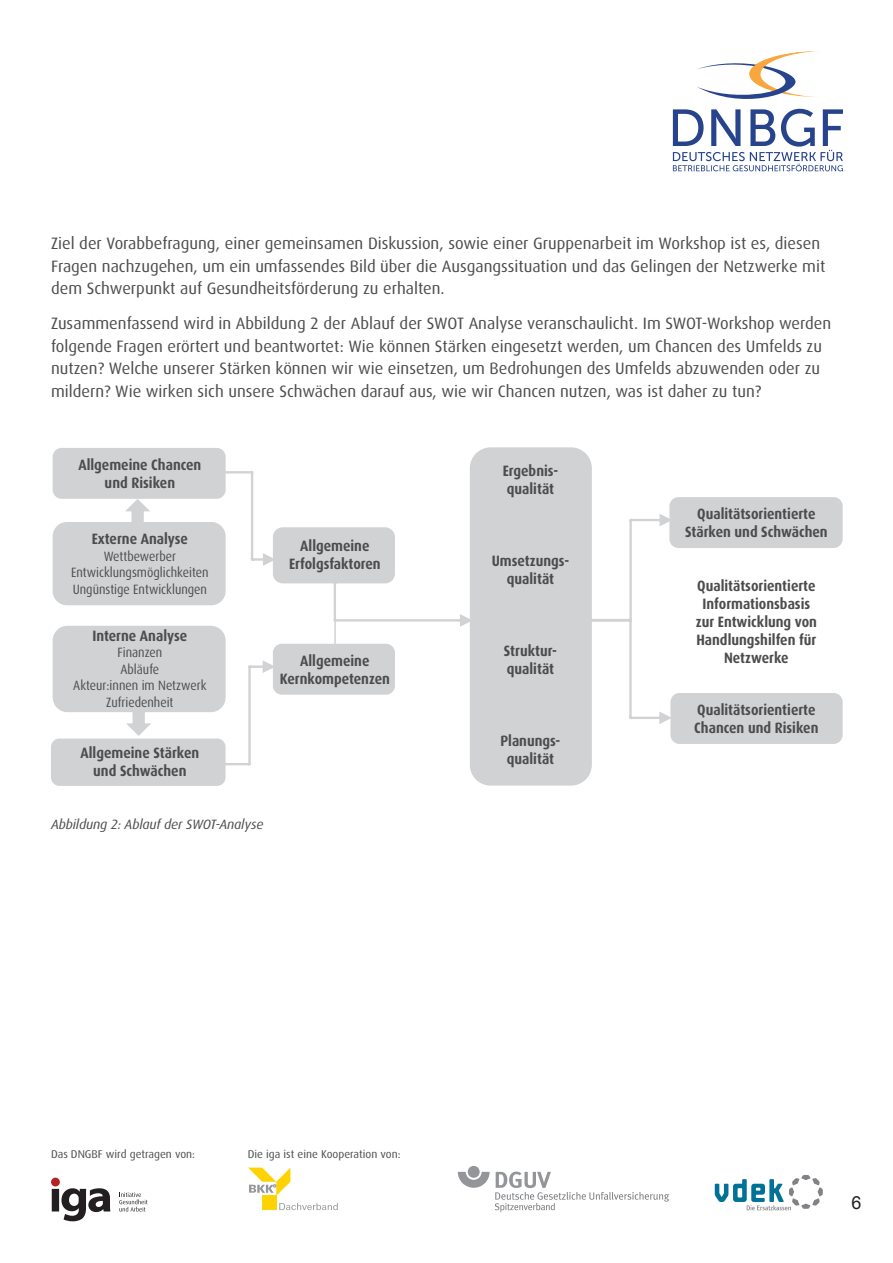
<style>
.page{position:relative;width:893px;height:1263px;background:#fff}
.page>*{position:absolute;margin:0;border:0;box-sizing:border-box;transform-origin:0 0}
.t1{font:18px "Arial";color:#231f20}
.t2{font:16.5px/22.5px "Dax";color:#4b4c4d}
.t3{font:700 15px/18px "Dax";color:#4b4c4d;text-align:center;scale:.9 1}
.t4{font:13.5px/16.5px "Dax";color:#4b4c4d;text-align:center;scale:.9 1}
.t5{font:italic 13.5px "Dax";letter-spacing:-.01em;color:#4b4c4d}
.t6{font:11.25px "Dax";color:#4b4c4d}
</style>
<div class="page">
<div style="left:471px;top:448px;width:120px;height:337px;background:#d1d2d4;border-radius:20px"></div>
<div style="left:470px;top:447px;width:122px;height:338px;border:2px solid #d1d2d4;border-radius:20px"></div>
<div style="left:52px;top:739px;width:173px;height:46px;background:#d1d2d4;border-radius:8px"></div>
<div style="left:51px;top:738px;width:175px;height:48px;border:2px solid #d1d2d4;border-radius:8px"></div>
<div style="left:53px;top:626px;width:172px;height:85px;background:#d1d2d4;border-radius:14px"></div>
<div style="left:53px;top:626px;width:173px;height:86px;border:2px solid #d1d2d4;border-radius:14px"></div>
<div style="left:53px;top:523px;width:172px;height:81px;background:#d1d2d4;border-radius:14px"></div>
<div style="left:53px;top:522px;width:173px;height:83px;border:2px solid #d1d2d4;border-radius:14px"></div>
<div style="left:53px;top:449px;width:172px;height:49px;background:#d1d2d4;border-radius:8px"></div>
<div style="left:53px;top:448px;width:173px;height:51px;border:2px solid #d1d2d4;border-radius:8px"></div>
<div style="left:274px;top:528px;width:120px;height:55px;background:#d1d2d4;border-radius:9px"></div>
<div style="left:273px;top:527px;width:122px;height:56px;border:2px solid #d1d2d4;border-radius:9px"></div>
<div style="left:274px;top:644px;width:120px;height:50px;background:#d1d2d4;border-radius:8px"></div>
<div style="left:273px;top:644px;width:122px;height:51px;border:2px solid #d1d2d4;border-radius:8px"></div>
<div style="left:670px;top:498px;width:172px;height:49px;background:#d1d2d4;border-radius:8px"></div>
<div style="left:669px;top:497px;width:174px;height:51px;border:2px solid #d1d2d4;border-radius:8px"></div>
<div style="left:671px;top:694px;width:171px;height:49px;background:#d1d2d4;border-radius:8px"></div>
<div style="left:670px;top:693px;width:173px;height:51px;border:2px solid #d1d2d4;border-radius:8px"></div>
<svg style="left:220px;top:469px;width:57px;height:98px"></svg>
<svg style="left:218px;top:659px;width:59px;height:109px"></svg>
<svg style="left:331px;top:579px;width:142px;height:49px"></svg>
<hr style="left:334px;top:620px;width:2px;height:25px;background:#d1d2d4">
<svg style="left:126px;top:710px;width:27px;height:26px"></svg>
<svg style="left:123px;top:498px;width:28px;height:27px"></svg>
<svg style="left:589px;top:512px;width:85px;height:213px"></svg>
<svg style="left:673px;top:51px;width:170px;height:120px"></svg>
<svg style="left:458px;top:1166px;width:211px;height:46px"></svg>
<svg style="left:715px;top:1175px;width:108px;height:35px"></svg>
<svg style="left:119px;top:1192px;width:28px;height:19px"></svg>
<div style="left:51px;top:1177px;width:9px;height:9px;background:#b32325;border-radius:50%"></div>
<svg style="left:52px;top:1188px;width:58px;height:33px"></svg>
<div style="left:262px;top:1196px;width:14px;height:14px;background:#fed304"></div>
<svg style="left:248px;top:1167px;width:42px;height:29px"></svg>
<svg style="left:279px;top:1203px;width:59px;height:7px"></svg>
<p class="t2" style="left:51px;top:233px;width:776px">Ziel der Vorabbefragung, einer gemeinsamen Diskussion, sowie einer Gruppenarbeit im Workshop ist es, diesen<br>Fragen nachzugehen, um ein umfassendes Bild über die Ausgangssituation und das Gelingen der Netzwerke mit dem Schwerpunkt auf Gesundheitsförderung zu erhalten.</p>
<p class="t2" style="left:51px;top:312px;width:782px">Zusammenfassend wird in Abbildung 2 der Ablauf der SWOT Analyse veranschaulicht. Im SWOT-Workshop werden folgende Fragen erörtert und beantwortet: Wie können Stärken eingesetzt werden, um Chancen des Umfelds zu nutzen? Welche unserer Stärken können wir wie einsetzen, um Bedrohungen des Umfelds abzuwenden oder zu mildern? Wie wirken sich unsere Schwächen darauf aus, wie wir Chancen nutzen, was ist daher zu tun?</p>
<p class="t3" style="left:78px;top:456px;width:138px">Allgemeine Chancen und Risiken</p>
<p class="t3" style="left:92px;top:530px;width:109px">Externe Analyse</p>
<p class="t4" style="left:71px;top:548px;width:154px">Wettbewerber<br>Entwicklungsmöglichkeiten<br>Ungünstige Entwicklungen</p>
<p class="t3" style="left:92px;top:627px;width:107px">Interne Analyse</p>
<p class="t4" style="left:73px;top:644px;width:150px">Finanzen<br>Abläufe<br>Akteur:innen im Netzwerk<br>Zufriedenheit</p>
<p class="t3" style="left:81px;top:744px;width:133px">Allgemeine Stärken und Schwächen</p>
<p class="t5" style="left:51px;top:817px;width:214px">Abbildung 2: Ablauf der SWOT-Analyse</p>
<p class="t3" style="left:289px;top:537px;width:103px">Allgemeine<br>Erfolgsfaktoren</p>
<p class="t3" style="left:280px;top:652px;width:124px">Allgemeine<br>Kernkompetenzen</p>
<p class="t3" style="left:503px;top:462px;width:63px;text-align:left">Ergebnis&shy;qualität</p>
<p class="t3" style="left:492px;top:552px;width:88px">Umsetzungs&shy;qualität</p>
<p class="t3" style="left:504px;top:642px;width:61px;text-align:left">Struktur&shy;qualität</p>
<p class="t3" style="left:500px;top:732px;width:68px">Planungs&shy;qualität</p>
<p class="t3" style="left:685px;top:505px;width:160px">Qualitätsorientierte<br>Stärken und Schwächen</p>
<p class="t3" style="left:696px;top:576px;width:136px">Qualitätsorientierte<br>Informationsbasis zur Entwicklung von<br>Handlungshilfen für<br>Netzwerke</p>
<p class="t3" style="left:694px;top:700px;width:139px;text-align:left">Qualitätsorientierte<br>Chancen und Risiken</p>
<p class="t6" style="left:51px;top:1147px;width:146px">Das DNGBF wird getragen von:</p>
<p class="t6" style="left:248px;top:1147px;width:154px">Die iga ist eine Kooperation von:</p>
<p class="t1" style="left:852px;top:1191px;width:12px">6</p>
</div>
